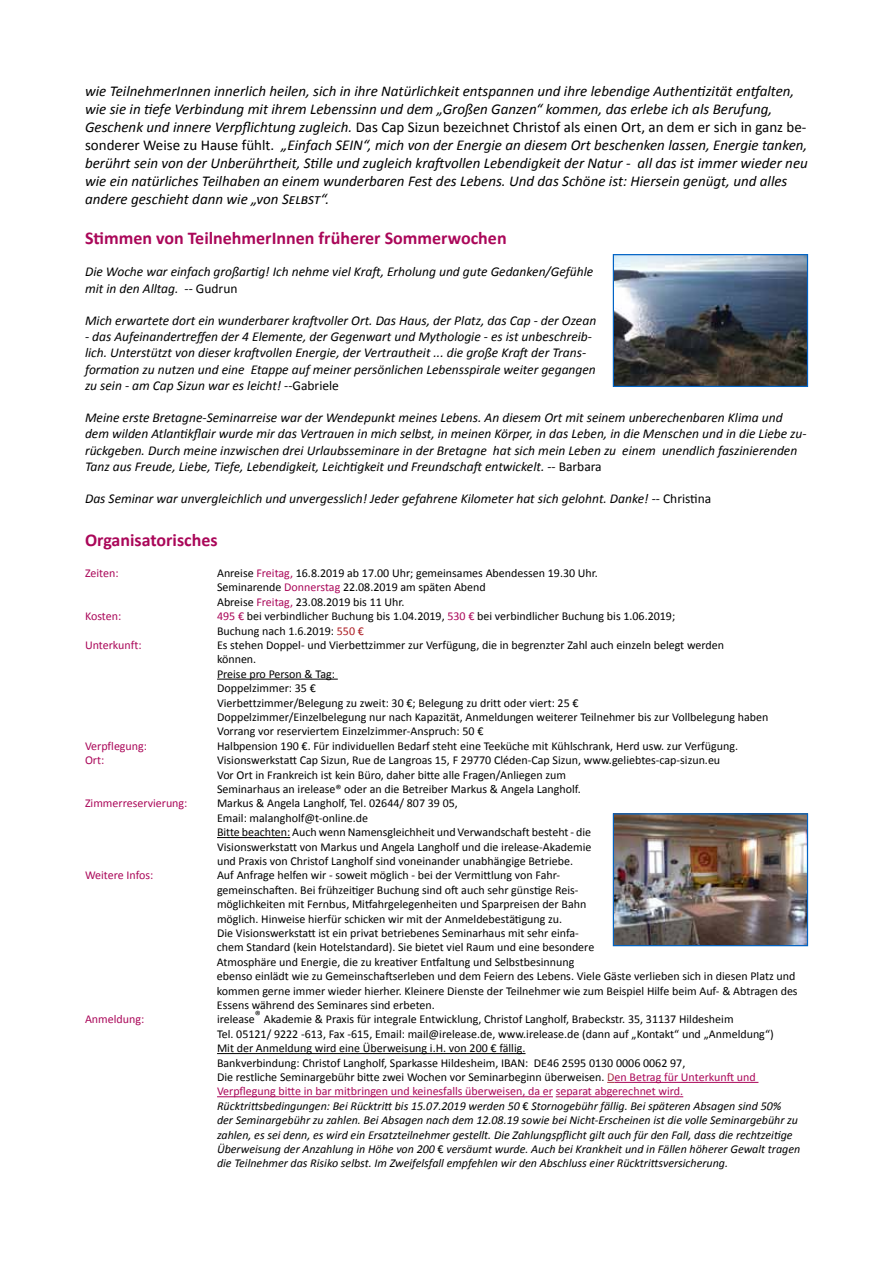
<style>
.page{position:relative;width:893px;height:1263px;background:#fff}
.page>*{position:absolute;margin:0;border:0;box-sizing:border-box;transform-origin:0 0}
.t1{font:700 18px "Calibri";color:#aa0759}
.t2{font:italic 15px/18px "Calibri";color:#000}
.t3{font:italic 13.5px/16.2px "Calibri";color:#000}
.t4{font:12px/14.4px "Calibri";color:#000}
.t5{font:italic 12px/14.4px "Calibri";color:#000}
.t6{font:12px "Calibri";color:#aa0759}
.s1{font-style:normal}
.s2{color:#aa0759}
.s3{color:#ab1b22}
.s4{font-style:normal;color:#a52d3f}
.s5{font-style:normal;color:#aa0759}
</style>
<div class="page">
<hr style="left:217px;top:679px;width:121px;height:1px;background:#000">
<hr style="left:217px;top:837px;width:73px;height:1px;background:#000">
<hr style="left:217px;top:1053px;width:308px;height:1px;background:#000">
<hr style="left:615px;top:1082px;width:143px;height:1px;background:#aa0759">
<hr style="left:217px;top:1096px;width:336px;height:1px;background:#aa0759">
<hr style="left:556px;top:1096px;width:127px;height:1px;background:#aa0759">
<img style="left:615px;top:256px;width:191px;height:129px">
<div style="left:613px;top:254px;width:195px;height:133px;border:1px solid #0063c5"></div>
<img style="left:615px;top:815px;width:191px;height:129px">
<div style="left:613px;top:813px;width:195px;height:133px;border:1px solid #0063c5"></div>
<p class="t2" style="left:85px;top:82px;width:724px">wie TeilnehmerInnen innerlich heilen, sich in ihre Natürlichkeit entspannen und ihre lebendige Authentizität entfalten, wie sie in tiefe Verbindung mit ihrem Lebenssinn und dem „Großen Ganzen“ kommen, das erlebe ich als Berufung, Geschenk und innere Verpflichtung zugleich. <span class="s1">Das Cap Sizun bezeichnet Christof als einen Ort, an dem er sich in ganz be&shy;sonderer Weise zu Hause fühlt.</span> „Einfach SEIN“, mich von der Energie an diesem Ort beschenken lassen, Energie tanken, berührt sein von der Unberührtheit, Stille und zugleich kraftvollen Lebendigkeit der Natur - all das ist immer wieder neu wie ein natürliches Teilhaben an einem wunderbaren Fest des Lebens. Und das Schöne ist: Hiersein genügt, und alles andere geschieht dann wie „von Selbst“.</p>
<h1 class="t1" style="left:85px;top:226px;width:423px">Stimmen von TeilnehmerInnen früherer Sommerwochen</h1>
<p class="t3" style="left:85px;top:263px;width:510px">Die Woche war einfach großartig! Ich nehme viel Kraft, Erholung und gute Gedanken/Gefühle mit in den Alltag. <span class="s1">-- Gudrun</span></p>
<p class="t3" style="left:85px;top:312px;width:513px">Mich erwartete dort ein wunderbarer kraftvoller Ort. Das Haus, der Platz, das Cap - der Ozean</p>
<p class="t3" style="left:85px;top:328px;width:512px">- das Aufeinandertreffen der 4 Elemente, der Gegenwart und Mythologie - es ist unbeschreib&shy;lich. Unterstützt von dieser kraftvollen Energie, der Vertrautheit ... die große Kraft der Trans&shy;formation zu nutzen und eine Etappe auf meiner persönlichen Lebensspirale weiter gegangen zu sein - am Cap Sizun war es leicht! <span class="s1">--Gabriele</span></p>
<p class="t3" style="left:85px;top:409px;width:723px">Meine erste Bretagne-Seminarreise war der Wendepunkt meines Lebens. An diesem Ort mit seinem unberechenbaren Klima und dem wilden Atlantikflair wurde mir das Vertrauen in mich selbst, in meinen Körper, in das Leben, in die Menschen und in die Liebe zu&shy;rückgeben. Durch meine inzwischen drei Urlaubsseminare in der Bretagne hat sich mein Leben zu einem unendlich faszinierenden Tanz aus Freude, Liebe, Tiefe, Lebendigkeit, Leichtigkeit und Freundschaft entwickelt. <span class="s1">-- Barbara</span></p>
<p class="t3" style="left:85px;top:490px;width:628px">Das Seminar war unvergleichlich und unvergesslich! Jeder gefahrene Kilometer hat sich gelohnt. Danke! <span class="s1">-- Christina</span></p>
<h1 class="t1" style="left:85px;top:529px;width:134px">Organisatorisches</h1>
<p class="t6" style="left:85px;top:565px;width:35px">Zeiten:</p>
<p class="t4" style="left:217px;top:566px;width:382px">Anreise <span class="s2">Freitag,</span> 16.8.2019 ab 17.00 Uhr; gemeinsames Abendessen 19.30 Uhr.<br>Seminarende <span class="s2">Donnerstag</span> 22.08.2019 am späten Abend<br>Abreise <span class="s2">Freitag,</span> 23.08.2019 bis 11 Uhr.</p>
<p class="t6" style="left:85px;top:609px;width:38px">Kosten:</p>
<p class="t4" style="left:217px;top:609px;width:460px"><span class="s2">495 €</span> bei verbindlicher Buchung bis 1.04.2019, <span class="s2">530 €</span> bei verbindlicher Buchung bis 1.06.2019;<br>Buchung nach 1.6.2019: <span class="s3">550 €</span></p>
<p class="t6" style="left:85px;top:637px;width:58px">Unterkunft:</p>
<p class="t4" style="left:217px;top:638px;width:553px">Es stehen Doppel- und Vierbettzimmer zur Verfügung, die in begrenzter Zahl auch einzeln belegt werden<br>können.<br>Preise pro Person &amp; Tag:<br>Doppelzimmer: 35 €<br>Vierbettzimmer/Belegung zu zweit: 30 €; Belegung zu dritt oder viert: 25 €<br>Doppelzimmer/Einzelbelegung nur nach Kapazität, Anmeldungen weiterer Teilnehmer bis zur Vollbelegung haben Vorrang vor reserviertem Einzelzimmer-Anspruch: 50 €</p>
<p class="t6" style="left:85px;top:738px;width:64px">Verpflegung:</p>
<p class="t4" style="left:217px;top:739px;width:523px">Halbpension 190 €. Für individuellen Bedarf steht eine Teeküche mit Kühlschrank, Herd usw. zur Verfügung.</p>
<p class="t6" style="left:85px;top:753px;width:21px">Ort:</p>
<p class="t4" style="left:217px;top:753px;width:505px">Visionswerkstatt Cap Sizun, Rue de Langroas 15, F 29770 Cléden-Cap Sizun, www.geliebtes-cap-sizun.eu<br>Vor Ort in Frankreich ist kein Büro, daher bitte alle Fragen/Anliegen zum<br>Seminarhaus an irelease® oder an die Betreiber Markus &amp; Angela Langholf.</p>
<p class="t6" style="left:85px;top:796px;width:104px">Zimmerreservierung:</p>
<p class="t4" style="left:217px;top:796px;width:376px">Markus &amp; Angela Langholf, Tel. 02644/ 807 39 05,<br>Email: malangholf@t-online.de<br>Bitte beachten: Auch wenn Namensgleichheit und Verwandschaft besteht - die Visionswerkstatt von Markus und Angela Langholf und die irelease-Akademie und Praxis von Christof Langholf sind voneinander unabhängige Betriebe.</p>
<p class="t6" style="left:85px;top:868px;width:70px">Weitere Infos:</p>
<p class="t4" style="left:217px;top:868px;width:582px">Auf Anfrage helfen wir - soweit möglich - bei der Vermittlung von Fahr-<br>gemeinschaften. Bei frühzeitiger Buchung sind oft auch sehr günstige Reis-<br>möglichkeiten mit Fernbus, Mitfahrgelegenheiten und Sparpreisen der Bahn<br>möglich. Hinweise hierfür schicken wir mit der Anmeldebestätigung zu.<br>Die Visionswerkstatt ist ein privat betriebenes Seminarhaus mit sehr einfa-<br>chem Standard (kein Hotelstandard). Sie bietet viel Raum und eine besondere<br>Atmosphäre und Energie, die zu kreativer Entfaltung und Selbstbesinnung<br>ebenso einlädt wie zu Gemeinschaftserleben und dem Feiern des Lebens. Viele Gäste verlieben sich in diesen Platz und kommen gerne immer wieder hierher. Kleinere Dienste der Teilnehmer wie zum Beispiel Hilfe beim Auf- &amp; Abtragen des Essens während des Seminares sind erbeten.</p>
<p class="t6" style="left:85px;top:1012px;width:61px">Anmeldung:</p>
<p class="t5" style="left:217px;top:1012px;width:585px"><span class="s1">irelease</span><sup>®</sup> <span class="s1">Akademie &amp; Praxis für integrale Entwicklung, Christof Langholf, Brabeckstr. 35, 31137 Hildesheim<br>Tel. 05121/ 9222 -613, Fax -615, Email: mail@irelease.de, www.irelease.de (dann auf „Kontakt“ und „Anmeldung“)<br>Mit der Anmeldung wird eine Überweisung i.H. von 200 € fällig.<br>Bankverbindung: Christof Langholf, Sparkasse Hildesheim, IBAN: DE46 2595 0130 0006 0062 97,<br>Die restliche Seminargebühr bitte zwei Wochen vor Seminarbeginn überweisen.</span> <span class="s4">D</span><span class="s5">en Betrag für Unterkunft und Verpflegung bitte in bar mitbringen und keinesfalls überweisen, da er separat abgerechnet wird.<br></span>Rücktrittsbedingungen: Bei Rücktritt bis 15.07.2019 werden 50 <span class="s1">€</span> Stornogebühr fällig. Bei späteren Absagen sind 50% der Seminargebühr zu zahlen. Bei Absagen nach dem 12.08.19 sowie bei Nicht-Erscheinen ist die volle Seminargebühr zu zahlen, es sei denn, es wird ein Ersatzteilnehmer gestellt. Die Zahlungspflicht gilt auch für den Fall, dass die rechtzeitige Überweisung der Anzahlung in Höhe von 200 <span class="s1">€</span> versäumt wurde. Auch bei Krankheit und in Fällen höherer Gewalt tragen die Teilnehmer das Risiko selbst. Im Zweifelsfall empfehlen wir den Abschluss einer Rücktrittsversicherung.</p>
</div>
